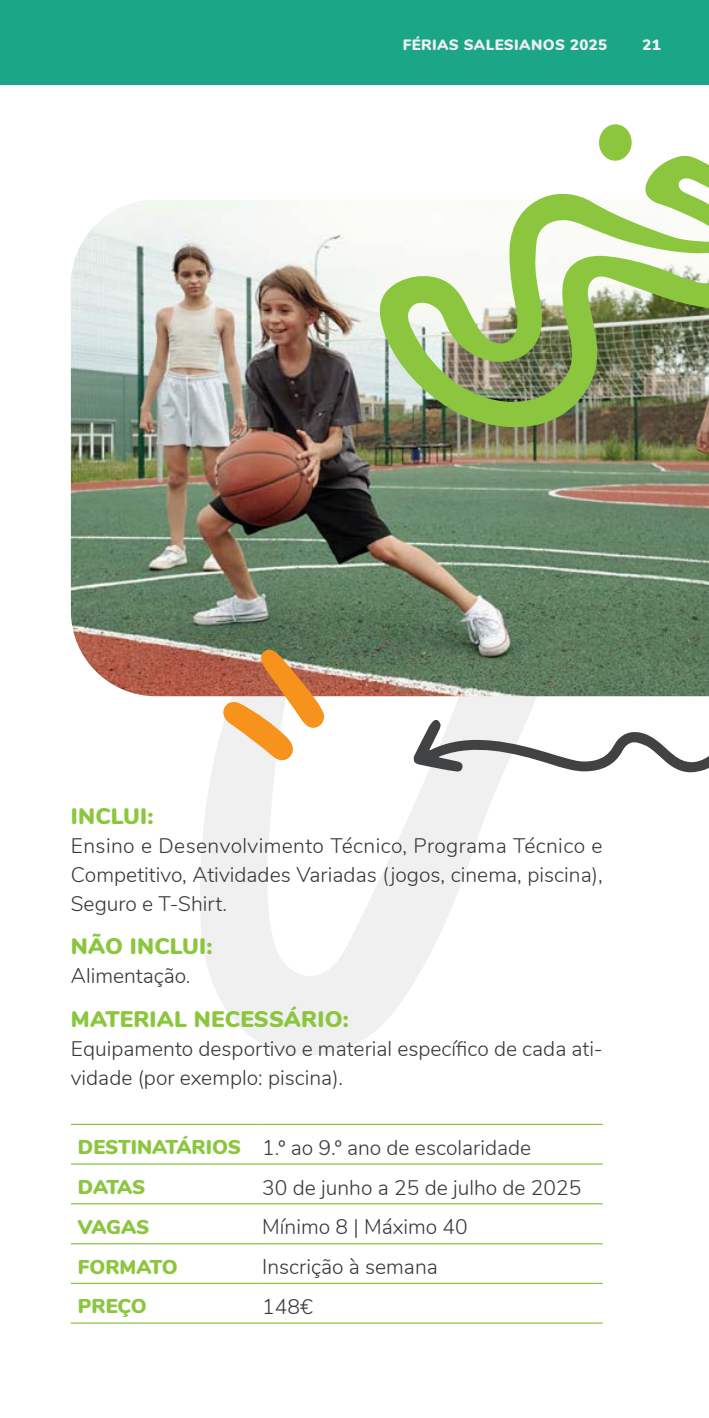
<style>
.page{position:relative;width:709px;height:1418px;background:#fff}
.page>*{position:absolute;margin:0;border:0;box-sizing:border-box;transform-origin:0 0}
.subtitulos{font:900 22.5px "Nunito";letter-spacing:.01em;color:#8bc63e}
.texto_corrido{font:300 21px/29px "Nunito";color:#383839;text-align:justify}
.TABELA_texto_corrido{font:300 21px "Nunito";color:#383839}
.TABELA_título{font:900 20px "Nunito";color:#8bc63e}
.t1{font:900 15px "Nunito";letter-spacing:.025em;color:#edeff0}
</style>
<div class="page">
<div style="left:0;top:0;width:709px;height:85px;background:#1ba687"></div>
<svg style="left:198px;top:696px;width:304px;height:360px"></svg>
<hr style="left:71px;top:1163px;width:191px;height:1px;background:#8bc63e">
<hr style="left:262px;top:1163px;width:340px;height:1px;background:#8bc63e">
<hr style="left:71px;top:1203px;width:191px;height:1px;background:#8bc63e">
<hr style="left:262px;top:1203px;width:340px;height:1px;background:#8bc63e">
<hr style="left:71px;top:1243px;width:191px;height:1px;background:#8bc63e">
<hr style="left:262px;top:1243px;width:340px;height:1px;background:#8bc63e">
<hr style="left:71px;top:1282px;width:191px;height:1px;background:#8bc63e">
<hr style="left:262px;top:1282px;width:340px;height:1px;background:#8bc63e">
<hr style="left:71px;top:1123px;width:191px;height:1px;background:#8bc63e">
<hr style="left:262px;top:1123px;width:340px;height:1px;background:#8bc63e">
<hr style="left:71px;top:1322px;width:191px;height:1px;background:#8bc63e">
<hr style="left:262px;top:1322px;width:340px;height:1px;background:#8bc63e">
<img style="left:71px;top:200px;width:638px;height:496px">
<svg style="left:379px;top:155px;width:330px;height:276px"></svg>
<div style="left:598px;top:124px;width:34px;height:37px;background:#8bc63e;border-radius:50%"></div>
<svg style="left:216px;top:645px;width:110px;height:117px"></svg>
<svg style="left:412px;top:690px;width:297px;height:85px"></svg>
<p class="t1" style="left:402px;top:34px;width:206px">FÉRIAS SALESIANOS 2025</p>
<p class="t1" style="left:642px;top:34px;width:20px">21</p>
<p class="subtitulos" style="left:71px;top:799px;width:84px">INCLUI:</p>
<p class="texto_corrido" style="left:71px;top:829px;width:533px">Ensino e Desenvolvimento Técnico, Programa Técnico e Competitivo, Atividades Variadas (jogos, cinema, piscina), Seguro e T-Shirt.</p>
<p class="subtitulos" style="left:71px;top:929px;width:143px">NÃO INCLUI:</p>
<p class="texto_corrido" style="left:71px;top:960px;width:121px">Alimentação.</p>
<p class="subtitulos" style="left:71px;top:1002px;width:279px">MATERIAL NECESSÁRIO:</p>
<p class="texto_corrido" style="left:71px;top:1032px;width:533px">Equipamento desportivo e material específico de cada ati&shy;vidade (por exemplo: piscina).</p>
<p class="TABELA_título" style="left:78px;top:1132px;width:165px">DESTINATÁRIOS</p>
<p class="TABELA_texto_corrido" style="left:262px;top:1132px;width:270px">1.º ao 9.º ano de escolaridade</p>
<p class="TABELA_título" style="left:78px;top:1172px;width:69px">DATAS</p>
<p class="TABELA_texto_corrido" style="left:262px;top:1171px;width:320px">30 de junho a 25 de julho de 2025</p>
<p class="TABELA_título" style="left:78px;top:1211px;width:73px">VAGAS</p>
<p class="TABELA_texto_corrido" style="left:262px;top:1211px;width:207px">Mínimo 8 | Máximo 40</p>
<p class="TABELA_título" style="left:78px;top:1251px;width:101px">FORMATO</p>
<p class="TABELA_texto_corrido" style="left:262px;top:1251px;width:177px">Inscrição à semana</p>
<p class="TABELA_título" style="left:78px;top:1291px;width:70px">PREÇO</p>
<p class="TABELA_texto_corrido" style="left:262px;top:1291px;width:52px">148€</p>
</div>
